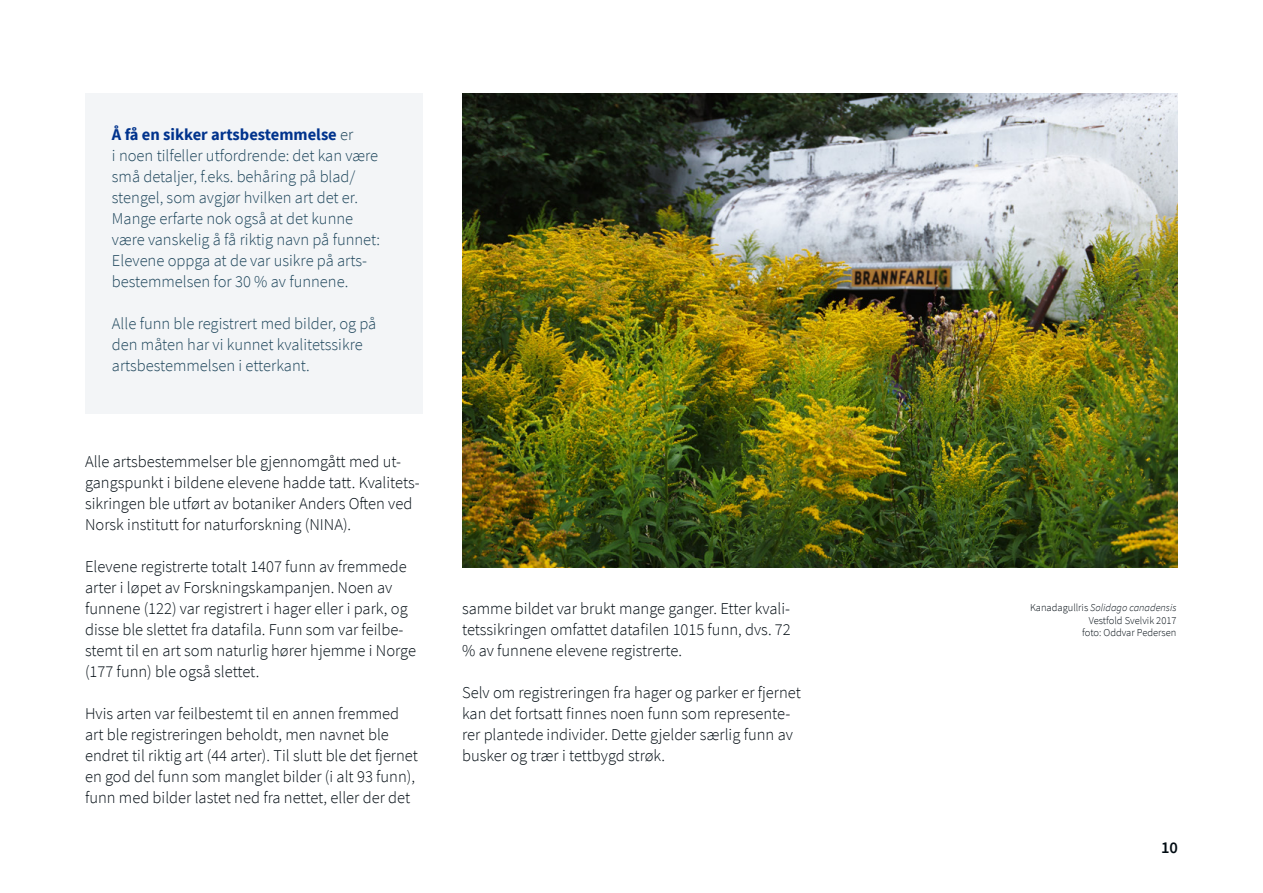
<style>
.page{position:relative;width:1263px;height:893px;background:#fff}
.page>*{position:absolute;margin:0;border:0;box-sizing:border-box;transform-origin:0 0}
.t1{font:300 16.5px/21px "Source Sans Pro";color:#000b12}
.t2{font:300 16.5px/21px "Source Sans Pro";color:#1c445a}
.t3{font:600 16.5px "Source Sans Pro";color:#000b12}
.t4{font:300 10.5px/12.6px "Source Sans Pro";color:#000b12;text-align:right}
.s1{font-weight:700;color:#00338d}
.s2{font-style:italic}
</style>
<div class="page">
<div style="left:86px;top:94px;width:337px;height:320px;background:#f3f5f7"></div>
<img style="left:462px;top:94px;width:716px;height:474px">
<p class="t2" style="left:112px;top:124px;width:270px"><span class="s1">Å få en sikker artsbestemmelse</span> er<br>i noen tilfeller utfordrende: det kan være små detaljer, f.eks. behåring på blad/ stengel, som avgjør hvilken art det er.<br>Mange -erfarte nok også at det kunne være vanskelig å få riktig navn på funnet:<br>Elevene oppga at de var usikre på arts&shy;bestemmelsen for 30 % av -funnene.</p>
<p class="t2" style="left:112px;top:313px;width:266px">Alle funn ble registrert med bilder, og på den måten har vi kunnet kvalitetssikre artsbestemmelsen i etterkant.</p>
<p class="t1" style="left:85px;top:451px;width:336px">Alle artsbestemmelser ble gjennomgått med ut&shy;gangspunkt i bildene elevene hadde tatt. Kvalitets&shy;sikringen ble utført av botaniker Anders Often ved Norsk institutt for naturforskning (NINA).</p>
<p class="t1" style="left:85px;top:556px;width:333px">Elevene registrerte totalt 1407 funn av fremmede arter i løpet av Forskningskampanjen. Noen av funnene (122) var registrert i hager eller i park, og disse ble slettet fra datafila. Funn som var feilbe&shy;stemt til en art som naturlig hører hjemme i Norge (177 funn) ble også slettet.</p>
<p class="t1" style="left:85px;top:703px;width:334px">Hvis arten var feilbestemt til en annen fremmed art ble registreringen beholdt, men navnet ble endret til riktig art (44 arter). Til slutt ble det fjernet en god del funn som manglet bilder (i alt 93 funn), funn med bilder lastet ned fra nettet, eller der det</p>
<p class="t1" style="left:462px;top:598px;width:330px;text-align:justify">samme bildet var brukt mange ganger. Etter kvali&shy;tetssikringen omfattet datafilen 1015 funn, dvs. 72 % av funnene elevene registrerte.</p>
<p class="t1" style="left:462px;top:682px;width:340px">Selv om registreringen fra hager og parker er fjernet kan det fortsatt finnes noen funn som represente&shy;rer plantede individer. Dette gjelder særlig funn av busker og trær i tettbygd strøk.</p>
<p class="t4" style="left:1030px;top:601px;width:148px">Kanadagullris <span class="s2">Solidago canadensis<br></span>Vestfold Svelvik 2017<br>foto: Oddvar Pedersen</p>
<p class="t3" style="left:1161px;top:836px;width:18px">10</p>
</div>
